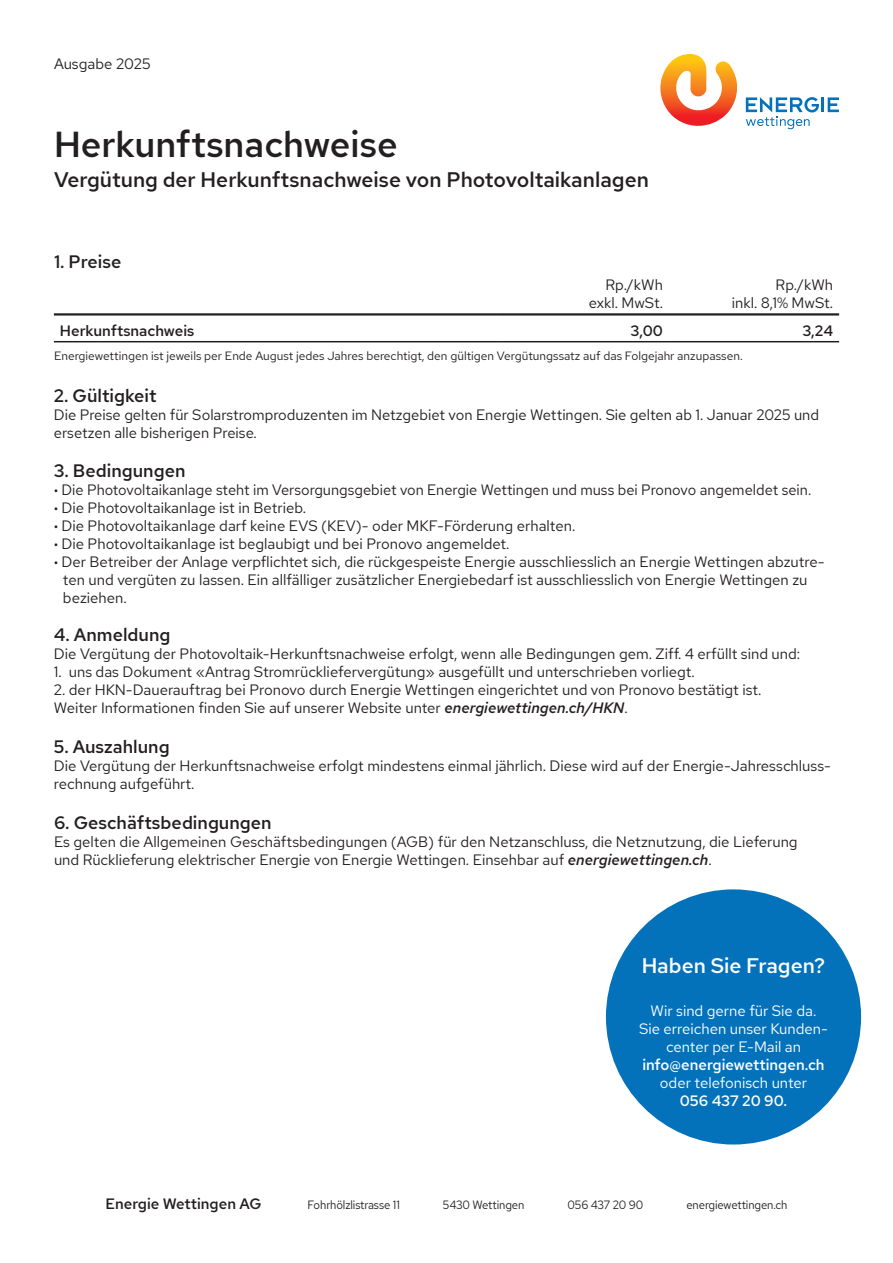
<style>
.page{position:relative;width:893px;height:1263px;background:#fff}
.page>*{position:absolute;margin:0;border:0;box-sizing:border-box;transform-origin:0 0}
.t1{font:500 36px "Red Hat Text";color:#231f20}
.t2{font:500 21px "Red Hat Text";color:#231f20}
.t3{font:500 21px "Red Hat Text";color:#fff}
.t4{font:500 18px "Red Hat Text";color:#231f20}
.t5{font:15px/18px "Red Hat Text";color:#231f20}
.t6{font:15px/18px "Red Hat Text";color:#fff;text-align:center}
.t7{font:500 15px "Red Hat Text";color:#231f20}
.t8{font:12px "Red Hat Text";color:#231f20}
.t9{font:12px "Red Hat Text";color:#231f20;scale:.95 1}
.s1{font-weight:700}
.s2{font-weight:500;font-style:italic}
.s3{font-weight:500}
</style>
<div class="page">
<hr style="left:821px;top:97px;width:3px;height:15px;background:#0372bb">
<svg style="left:828px;top:97px;width:11px;height:15px"></svg>
<svg style="left:746px;top:97px;width:73px;height:32px"></svg>
<svg style="left:660px;top:54px;width:77px;height:72px"></svg>
<hr style="left:669px;top:341px;width:170px;height:1px;background:#231f20">
<hr style="left:54px;top:313px;width:445px;height:3px;background:#231f20">
<hr style="left:499px;top:313px;width:170px;height:3px;background:#231f20">
<hr style="left:669px;top:313px;width:170px;height:3px;background:#231f20">
<hr style="left:54px;top:341px;width:445px;height:1px;background:#231f20">
<hr style="left:499px;top:341px;width:170px;height:1px;background:#231f20">
<div style="left:606px;top:889px;width:255px;height:255px;background:#0372bb;border-radius:50%"></div>
<p class="t5" style="left:54px;top:55px;width:98px">Ausgabe 2025</p>
<p class="t1" style="left:54px;top:120px;width:345px">Herkunftsnachweise</p>
<p class="t2" style="left:54px;top:165px;width:596px">Vergütung der Herkunftsnachweise von Photovoltaikanlagen</p>
<p class="t4" style="left:54px;top:249px;width:69px">1. Preise</p>
<p class="t5" style="left:606px;top:276px;width:59px">Rp./kWh</p>
<p class="t5" style="left:589px;top:294px;width:76px">exkl. MwSt.</p>
<p class="t5" style="left:776px;top:276px;width:59px">Rp./kWh</p>
<p class="t5" style="left:732px;top:294px;width:103px">inkl. 8,1% MwSt.</p>
<p class="t7" style="left:60px;top:320px;width:136px">Herkunftsnachweis</p>
<p class="t7" style="left:631px;top:320px;width:34px">3,00</p>
<p class="t7" style="left:802px;top:320px;width:32px">3,24</p>
<p class="t8" style="left:54px;top:348px;width:690px">Energiewettingen ist jeweils per Ende August jedes Jahres berechtigt, den gültigen Vergütungssatz auf das Folgejahr anzupassen.</p>
<p class="t4" style="left:54px;top:384px;width:104px">2. Gültigkeit</p>
<p class="t5" style="left:54px;top:406px;width:767px">Die Preise gelten für Solarstromproduzenten im Netzgebiet von Energie Wettingen. Sie gelten ab 1. Januar 2025 und ersetzen alle bisherigen Preise.</p>
<p class="t4" style="left:54px;top:459px;width:133px">3. Bedingungen</p>
<p class="t5" style="left:54px;top:480px;width:759px"><span class="s1">·</span> Die Photovoltaikanlage steht im Versorgungsgebiet von Energie Wettingen und muss bei Pronovo angemeldet sein.</p>
<p class="t5" style="left:54px;top:498px;width:254px"><span class="s1">·</span> Die Photovoltaikanlage ist in Betrieb.</p>
<p class="t5" style="left:54px;top:516px;width:523px"><span class="s1">·</span> Die Photovoltaikanlage darf keine EVS (KEV)- oder MKF-Förderung erhalten.</p>
<p class="t5" style="left:54px;top:534px;width:457px"><span class="s1">·</span> Die Photovoltaikanlage ist beglaubigt und bei Pronovo angemeldet.</p>
<p class="t5" style="left:63px;top:552px;width:763px;text-indent:-9px"><span class="s1">·</span> Der Betreiber der Anlage verpflichtet sich, die rückgespeiste Energie ausschliesslich an Energie Wettingen abzutre&shy;ten und vergüten zu lassen. Ein allfälliger zusätzlicher Energiebedarf ist ausschliesslich von Energie Wettingen zu beziehen.</p>
<p class="t4" style="left:54px;top:622px;width:118px">4. Anmeldung</p>
<p class="t5" style="left:54px;top:644px;width:748px">Die Vergütung der Photovoltaik-Herkunftsnachweise erfolgt, wenn alle Bedingungen gem. Ziff. 4 erfüllt sind und:</p>
<p class="t5" style="left:54px;top:662px;width:642px">1. uns das Dokument «Antrag Stromrückliefervergütung» ausgefüllt und unterschrieben vorliegt.</p>
<p class="t5" style="left:54px;top:680px;width:709px">2. der HKN-Dauerauftrag bei Pronovo durch Energie Wettingen eingerichtet und von Pronovo bestätigt ist.</p>
<p class="t5" style="left:54px;top:698px;width:575px">Weiter Informationen finden Sie auf unserer Website unter <span class="s2">energiewettingen.ch/HKN</span>.</p>
<p class="t4" style="left:54px;top:734px;width:117px">5. Auszahlung</p>
<p class="t5" style="left:54px;top:756px;width:779px">Die Vergütung der Herkunftsnachweise erfolgt mindestens einmal jährlich. Diese wird auf der Energie-Jahresschluss&shy;rechnung aufgeführt.</p>
<p class="t4" style="left:54px;top:810px;width:219px">6. Geschäftsbedingungen</p>
<p class="t5" style="left:54px;top:832px;width:745px">Es gelten die Allgemeinen Geschäftsbedingungen (AGB) für den Netzanschluss, die Netznutzung, die Lieferung und Rücklieferung elektrischer Energie von Energie Wettingen. Einsehbar auf <span class="s2">energiewettingen.ch</span>.</p>
<p class="t3" style="left:642px;top:952px;width:185px">Haben Sie Fragen?</p>
<p class="t6" style="left:639px;top:1001px;width:190px">Wir sind gerne für Sie da.<br>Sie erreichen unser Kunden&shy;center per E-Mail an <span class="s3">info@energiewettingen.ch </span>oder telefonisch unter<br><span class="s3">056 437 20 90.</span></p>
<p class="t7" style="left:105px;top:1194px;width:158px">Energie Wettingen AG</p>
<p class="t9" style="left:308px;top:1197px;width:99px">Fohrhölzlistrasse 11</p>
<p class="t9" style="left:443px;top:1197px;width:87px">5430 Wettingen</p>
<p class="t9" style="left:568px;top:1197px;width:81px">056 437 20 90</p>
<p class="t9" style="left:686px;top:1197px;width:108px">energiewettingen.ch</p>
</div>
